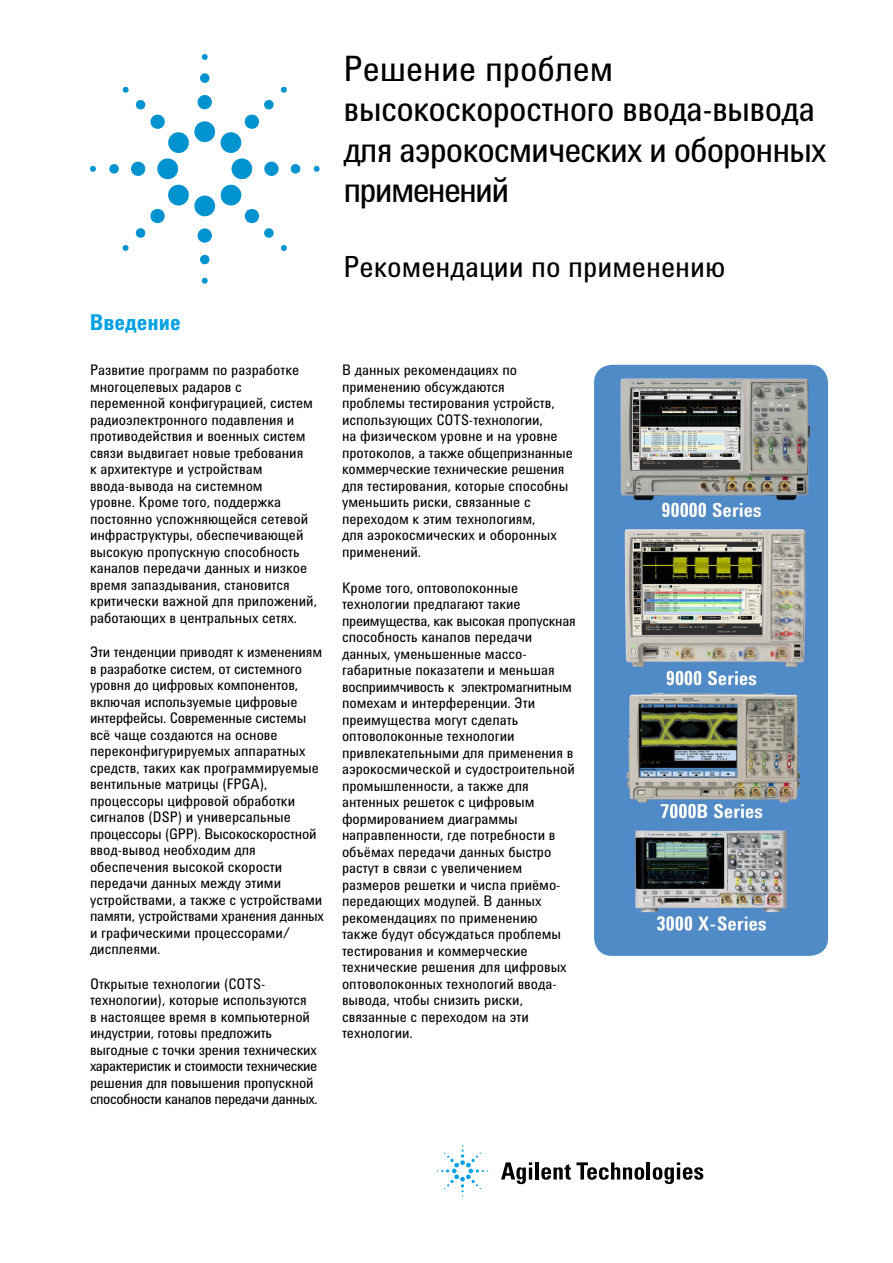
<style>
.page{position:relative;width:893px;height:1263px;background:#fff}
.page>*{position:absolute;margin:0;border:0;box-sizing:border-box;transform-origin:0 0}
.t1{font:36px/40.5px "Agilent Condensed CFF";letter-spacing:-.02em;color:#000}
.t2{font:30px "Agilent Condensed CFF";color:#000}
.t3{font:700 22.5px "Agilent Condensed CFF";color:#00a1e4}
.t4{font:15px/16.5px "Agilent Condensed CFF";color:#000}
</style>
<div class="page">
<div style="left:194px;top:121px;width:21px;height:21px;background:#0093d0;border-radius:50%"></div>
<div style="left:198px;top:95px;width:14px;height:14px;background:#0093d0;border-radius:50%"></div>
<div style="left:200px;top:73px;width:10px;height:10px;background:#0093d0;border-radius:50%"></div>
<svg style="left:202px;top:54px;width:6px;height:6px"></svg>
<div style="left:232px;top:158px;width:20px;height:21px;background:#0093d0;border-radius:50%"></div>
<div style="left:264px;top:162px;width:15px;height:14px;background:#0093d0;border-radius:50%"></div>
<div style="left:291px;top:164px;width:9px;height:10px;background:#0093d0;border-radius:50%"></div>
<svg style="left:314px;top:166px;width:6px;height:6px"></svg>
<div style="left:194px;top:196px;width:21px;height:20px;background:#0093d0;border-radius:50%"></div>
<div style="left:198px;top:228px;width:14px;height:15px;background:#0093d0;border-radius:50%"></div>
<div style="left:200px;top:255px;width:10px;height:9px;background:#0093d0;border-radius:50%"></div>
<svg style="left:202px;top:278px;width:6px;height:6px"></svg>
<div style="left:157px;top:158px;width:21px;height:21px;background:#0093d0;border-radius:50%"></div>
<div style="left:131px;top:162px;width:14px;height:14px;background:#0093d0;border-radius:50%"></div>
<div style="left:109px;top:164px;width:10px;height:10px;background:#0093d0;border-radius:50%"></div>
<svg style="left:90px;top:166px;width:6px;height:6px"></svg>
<svg style="left:220px;top:100px;width:54px;height:53px"></svg>
<svg style="left:281px;top:86px;width:6px;height:7px"></svg>
<svg style="left:220px;top:184px;width:54px;height:54px"></svg>
<svg style="left:281px;top:245px;width:6px;height:6px"></svg>
<svg style="left:135px;top:184px;width:54px;height:54px"></svg>
<svg style="left:122px;top:245px;width:7px;height:6px"></svg>
<svg style="left:135px;top:100px;width:54px;height:53px"></svg>
<svg style="left:122px;top:87px;width:7px;height:6px"></svg>
<svg style="left:501px;top:1162px;width:31px;height:22px"></svg>
<hr style="left:535px;top:1162px;width:4px;height:17px;background:#000">
<svg style="left:541px;top:1162px;width:103px;height:18px"></svg>
<hr style="left:647px;top:1162px;width:3px;height:17px;background:#000">
<svg style="left:653px;top:1162px;width:50px;height:22px"></svg>
<svg style="left:437px;top:1145px;width:51px;height:51px"></svg>
<img style="left:594px;top:365px;width:234px;height:591px">
<h1 class="t1" style="left:344px;top:47px;width:485px">Решение проблем высокоскоростного ввода-вывода для аэрокосмических и оборонных применений</h1>
<h3 class="t3" style="left:90px;top:305px;width:92px">Введение</h3>
<p class="t4" style="left:90px;top:361px;width:228px">Развитие программ по разработке многоцелевых радаров с переменной конфигурацией, систем радиоэлектронного подавления и противодействия и военных систем связи выдвигает новые требования<br>к архитектуре и устройствам ввода-вывода на системном<br>уровне. Кроме того, поддержка постоянно усложняющейся сетевой инфраструктуры, обеспечивающей высокую пропускную способность каналов передачи данных и низкое время запаздывания, становится критически важной для приложений, работающих в центральных сетях.</p>
<p class="t4" style="left:90px;top:643px;width:235px">Эти тенденции приводят к изменениям в разработке систем, от системного уровня до цифровых компонентов, включая используемые цифровые интерфейсы. Современные системы всё чаще создаются на основе переконфигурируемых аппаратных средств, таких как программируемые вентильные матрицы (FPGA), процессоры цифровой обработки сигналов (DSP) и универсальные процессоры (GPP). Высокоскоростной ввод-вывод необходим для обеспечения высокой скорости передачи данных между этими устройствами, а также c устройствами памяти, устройствами хранения данных и графическими процессорами/ дисплеями.</p>
<p class="t4" style="left:90px;top:975px;width:229px">Открытые технологии (COTS&shy;технологии), которые используются<br>в настоящее время в компьютерной индустрии, готовы предложить выгодные с точки зрения технических характеристик и стоимости технические решения для повышения пропускной способности каналов передачи данных.</p>
<h2 class="t2" style="left:344px;top:244px;width:383px">Рекомендации по применению</h2>
<p class="t4" style="left:342px;top:361px;width:232px">В данных рекомендациях по применению обсуждаются<br>проблемы тестирования устройств, использующих COTS-технологии,<br>на физическом уровне и на уровне протоколов, а также общепризнанные коммерческие технические решения для тестирования, которые способны уменьшить риски, связанные с переходом к этим технологиям,<br>для аэрокосмических и оборонных применений.</p>
<p class="t4" style="left:342px;top:579px;width:235px">Кроме того, оптоволоконные технологии предлагают такие преимущества, как высокая пропускная способность каналов передачи данных, уменьшенные массо&shy;габаритные показатели и меньшая восприимчивость к электромагнитным помехам и интерференции. Эти преимущества могут сделать оптоволоконные технологии привлекательными для применения в аэрокосмической и судостроительной промышленности, а также для антенных решеток с цифровым формированием диаграммы направленности, где потребности в объёмах передачи данных быстро растут в связи с увеличением размеров решетки и числа приёмо&shy;передающих модулей. В данных рекомендациях по применению также будут обсуждаться проблемы тестирования и коммерческие технические решения для цифровых оптоволоконных технологий ввода&shy;вывода, чтобы снизить риски, связанные с переходом на эти технологии.</p>
</div>
